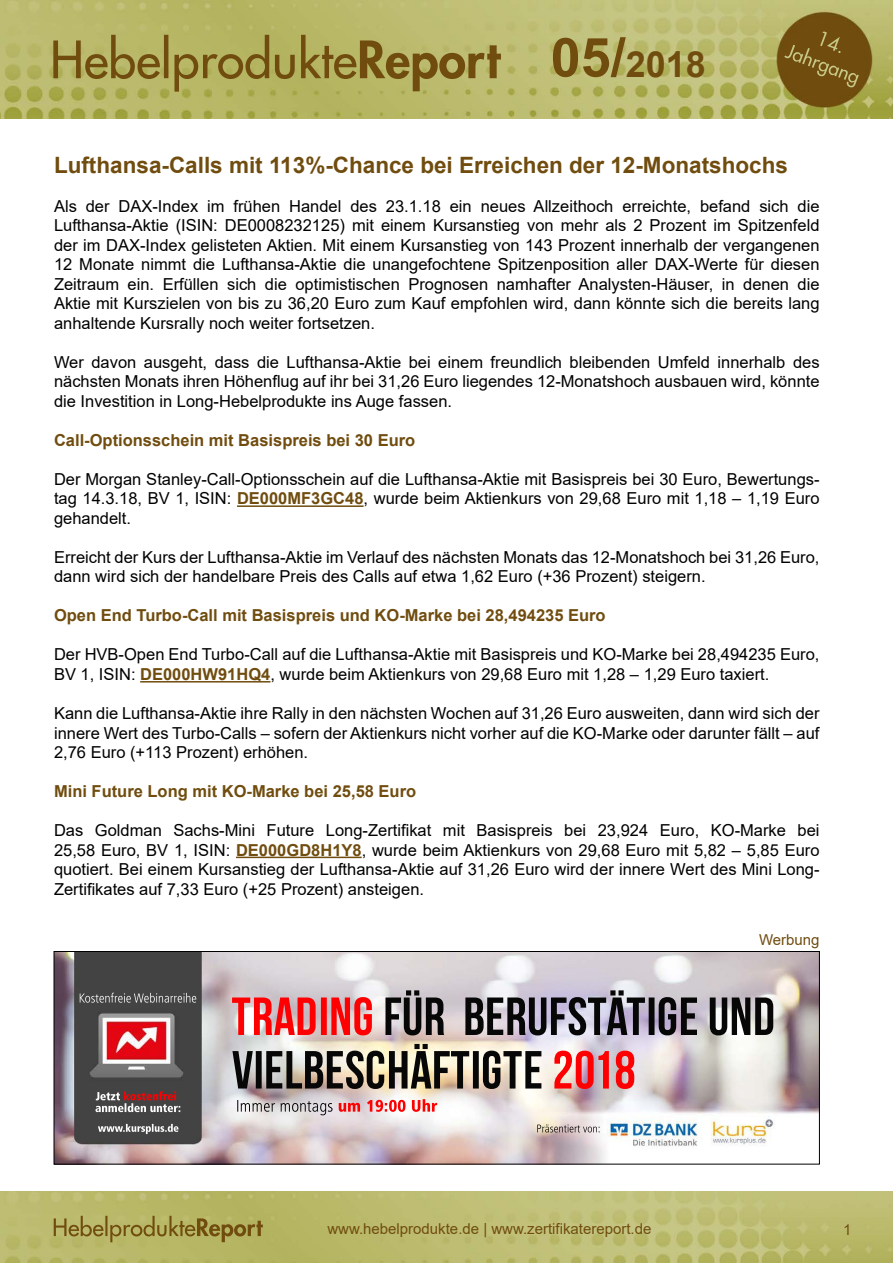
<style>
.page{position:relative;width:893px;height:1263px;background:#fff}
.page>*{position:absolute;margin:0;border:0;box-sizing:border-box;transform-origin:0 0}
.t1{font:700 36px "Arial";color:#704d0f}
.t2{font:700 22.5px "Arial";color:#704d0f}
.t3{font:16.5px/19.5px "Arial";color:#000;text-align:justify}
.t4{font:700 16.5px "Arial";color:#704d0f}
.t5{font:15px "Arial";color:#704d0f}
.s1{font-size:54px}
.s2{font-weight:700;color:#704d0f}
</style>
<div class="page">
<img style="left:0;top:1192px;width:893px;height:71px">
<img style="left:0;top:0;width:893px;height:119px">
<img style="left:56px;top:953px;width:762px;height:209px">
<div style="left:54px;top:951px;width:766px;height:213px;border:1px solid #000"></div>
<hr style="left:237px;top:505px;width:127px;height:2px;background:#704d0f">
<hr style="left:140px;top:681px;width:130px;height:1px;background:#704d0f">
<hr style="left:236px;top:857px;width:126px;height:1px;background:#704d0f">
<h1 class="t1" style="left:551px;top:39px;width:157px"><span class="s1">05/</span>2018</h1>
<h2 class="t2" style="left:54px;top:149px;width:735px">Lufthansa-Calls mit 113%-Chance bei Erreichen der 12-Monatshochs</h2>
<p class="t3" style="left:54px;top:196px;width:767px">Als der DAX-Index im frühen Handel des 23.1.18 ein neues Allzeithoch erreichte, befand sich die Lufthansa-Aktie (ISIN: DE0008232125) mit einem Kursanstieg von mehr als 2 Prozent im Spitzenfeld der im DAX-Index gelisteten Aktien. Mit einem Kursanstieg von 143 Prozent innerhalb der vergangenen 12 Monate nimmt die Lufthansa-Aktie die unangefochtene Spitzenposition aller DAX-Werte für diesen Zeitraum ein. Erfüllen sich die optimistischen Prognosen namhafter Analysten-Häuser, in denen die Aktie mit Kurszielen von bis zu 36,20 Euro zum Kauf empfohlen wird, dann könnte sich die bereits lang anhaltende Kursrally noch weiter fortsetzen.</p>
<p class="t3" style="left:54px;top:352px;width:767px">Wer davon ausgeht, dass die Lufthansa-Aktie bei einem freundlich bleibenden Umfeld innerhalb des nächsten Monats ihren Höhenflug auf ihr bei 31,26 Euro liegendes 12-Monatshoch ausbauen wird, könnte die Investition in Long-Hebelprodukte ins Auge fassen.</p>
<p class="t4" style="left:54px;top:428px;width:363px">Call-Optionsschein mit Basispreis bei 30 Euro</p>
<p class="t3" style="left:54px;top:469px;width:767px">Der Morgan Stanley-Call-Optionsschein auf die Lufthansa-Aktie mit Basispreis bei 30 Euro, Bewertungs&shy;tag 14.3.18, BV 1, ISIN: <span class="s2">DE000MF3GC48</span>, wurde beim Aktienkurs von 29,68 Euro mit 1,18 – 1,19 Euro gehandelt.</p>
<p class="t3" style="left:54px;top:547px;width:767px">Erreicht der Kurs der Lufthansa-Aktie im Verlauf des nächsten Monats das 12-Monatshoch bei 31,26 Euro, dann wird sich der handelbare Preis des Calls auf etwa 1,62 Euro (+36 Prozent) steigern.</p>
<p class="t4" style="left:54px;top:604px;width:553px">Open End Turbo-Call mit Basispreis und KO-Marke bei 28,494235 Euro</p>
<p class="t3" style="left:54px;top:645px;width:767px">Der HVB-Open End Turbo-Call auf die Lufthansa-Aktie mit Basispreis und KO-Marke bei 28,494235 Euro,<br>BV 1, ISIN: <span class="s2">DE000HW91HQ4</span>, wurde beim Aktienkurs von 29,68 Euro mit 1,28 – 1,29 Euro taxiert.</p>
<p class="t3" style="left:54px;top:703px;width:767px">Kann die Lufthansa-Aktie ihre Rally in den nächsten Wochen auf 31,26 Euro ausweiten, dann wird sich der innere Wert des Turbo-Calls – sofern der Aktienkurs nicht vorher auf die KO-Marke oder darunter fällt – auf 2,76 Euro (+113 Prozent) erhöhen.</p>
<p class="t4" style="left:54px;top:780px;width:364px">Mini Future Long mit KO-Marke bei 25,58 Euro</p>
<p class="t3" style="left:54px;top:820px;width:767px">Das Goldman Sachs-Mini Future Long-Zertifikat mit Basispreis bei 23,924 Euro, KO-Marke bei 25,58 Euro, BV 1, ISIN: <span class="s2">DE000GD8H1Y8</span>, wurde beim Aktienkurs von 29,68 Euro mit 5,82 – 5,85 Euro quotiert. Bei einem Kursanstieg der Lufthansa-Aktie auf 31,26 Euro wird der innere Wert des Mini Long-Zertifikates auf 7,33 Euro (+25 Prozent) ansteigen.</p>
<p class="t5" style="left:759px;top:930px;width:62px">Werbung</p>
<p class="t5" style="left:327px;top:1218px;width:326px">www.hebelprodukte.de | www.zertifikatereport.de</p>
<p class="t5" style="left:843px;top:1219px;width:10px">1</p>
</div>
